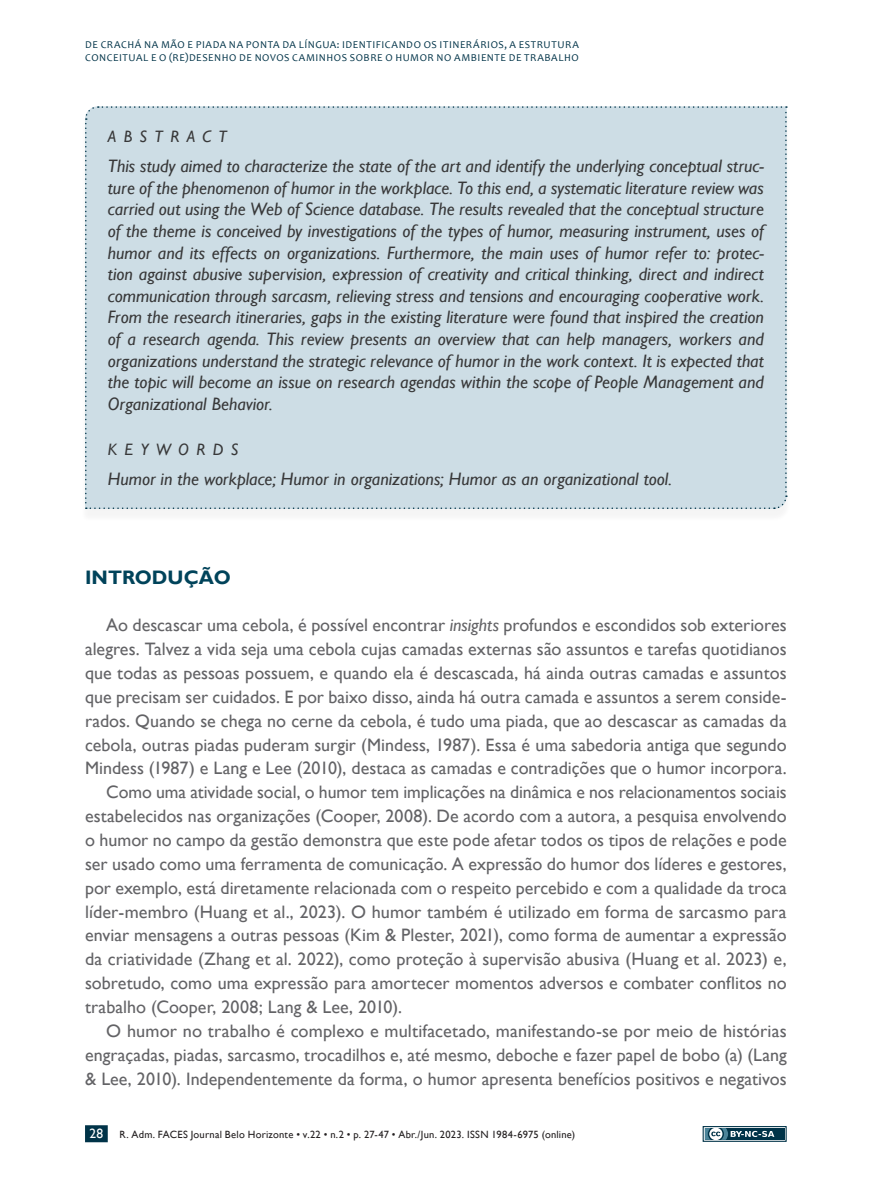
<style>
.page{position:relative;width:893px;height:1191px;background:#fff}
.page>*{position:absolute;margin:0;border:0;box-sizing:border-box;transform-origin:0 0}
.t1{font:700 19.5px "Gill Sans";color:#00435a}
.t2{font:18px "Gill Sans";color:#636366}
.t3{font:italic 18px/21.6px "Gill Sans";color:#383839;text-align:justify}
.t4{font:italic 16.5px "Gill Sans";letter-spacing:.45em;color:#383839}
.t5{font:13.5px "Gill Sans";color:#fff}
.t6{font:10.5px/12.6px "Candara";letter-spacing:.05em;color:#003348}
.t7{font:10.5px "Gill Sans";letter-spacing:.02em;color:#231f20}
.s1{font-style:italic}
</style>
<div class="page">
<div style="left:85px;top:1125px;width:23px;height:17px;background:#003348"></div>
<svg style="left:703px;top:1126px;width:84px;height:15px"></svg>
<div style="left:705px;top:1128px;width:80px;height:11px;background:#003348"></div>
<svg style="left:705px;top:1128px;width:69px;height:11px"></svg>
<div style="left:80px;top:110px;width:711px;height:412px;background:#f8f8f8"></div>
<div style="left:85px;top:106px;width:702px;height:403px;background:#cddde5"></div>
<p class="t6" style="left:85px;top:39px;width:495px">DE CRACHÁ NA MÃO E PIADA NA PONTA DA LÍNGUA: IDENTIFICANDO OS ITINERÁRIOS, A ESTRUTURA<br>CONCEITUAL E O (RE)DESENHO DE NOVOS CAMINHOS SOBRE O HUMOR NO AMBIENTE DE TRABALHO</p>
<p class="t4" style="left:108px;top:127px;width:121px">ABSTRACT</p>
<p class="t3" style="left:108px;top:155px;width:658px">This study aimed to characterize the state of the art and identify the underlying conceptual struc&shy;ture of the phenomenon of humor in the workplace. To this end, a systematic literature review was carried out using the Web of Science database. The results revealed that the conceptual structure of the theme is conceived by investigations of the types of humor, measuring instrument, uses of humor and its effects on organizations. Furthermore, the main uses of humor refer to: protec&shy;tion against abusive supervision, expression of creativity and critical thinking, direct and indirect communication through sarcasm, relieving stress and tensions and encouraging cooperative work.<br>From the research itineraries, gaps in the existing literature were found that inspired the creation of a research agenda. This review presents an overview that can help managers, workers and organizations understand the strategic relevance of humor in the work context. It is expected that the topic will become an issue on research agendas within the scope of People Management and Organizational Behavior.</p>
<p class="t4" style="left:108px;top:440px;width:132px">KEYWORDS</p>
<p class="t3" style="left:108px;top:468px;width:566px">Humor in the workplace; Humor in organizations; Humor as an organizational tool.</p>
<p class="t1" style="left:85px;top:565px;width:147px">INTRODUÇÃO</p>
<p class="t2" style="left:106px;top:614px;width:682px">Ao descascar uma cebola, é possível encontrar <span class="s1">insights</span> profundos e escondidos sob exteriores</p>
<p class="t2" style="left:85px;top:638px;width:703px">alegres. Talvez a vida seja uma cebola cujas camadas externas são assuntos e tarefas quotidianos</p>
<p class="t2" style="left:85px;top:662px;width:703px">que todas as pessoas possuem, e quando ela é descascada, há ainda outras camadas e assuntos</p>
<p class="t2" style="left:85px;top:686px;width:703px">que precisam ser cuidados. E por baixo disso, ainda há outra camada e assuntos a serem conside-</p>
<p class="t2" style="left:85px;top:710px;width:703px">rados. Quando se chega no cerne da cebola, é tudo uma piada, que ao descascar as camadas da</p>
<p class="t2" style="left:85px;top:734px;width:703px">cebola, outras piadas puderam surgir (Mindess, 1987). Essa é uma sabedoria antiga que segundo</p>
<p class="t2" style="left:85px;top:758px;width:703px">Mindess (1987) e Lang e Lee (2010), destaca as camadas e contradições que o humor incorpora.</p>
<p class="t2" style="left:106px;top:781px;width:682px">Como uma atividade social, o humor tem implicações na dinâmica e nos relacionamentos sociais</p>
<p class="t2" style="left:85px;top:805px;width:703px">estabelecidos nas organizações (Cooper, 2008). De acordo com a autora, a pesquisa envolvendo</p>
<p class="t2" style="left:85px;top:829px;width:703px">o humor no campo da gestão demonstra que este pode afetar todos os tipos de relações e pode</p>
<p class="t2" style="left:85px;top:853px;width:703px">ser usado como uma ferramenta de comunicação. A expressão do humor dos líderes e gestores,</p>
<p class="t2" style="left:85px;top:877px;width:703px">por exemplo, está diretamente relacionada com o respeito percebido e com a qualidade da troca</p>
<p class="t2" style="left:85px;top:901px;width:703px">líder-membro (Huang et al., 2023). O humor também é utilizado em forma de sarcasmo para</p>
<p class="t2" style="left:85px;top:925px;width:703px">enviar mensagens a outras pessoas (Kim &amp; Plester, 2021), como forma de aumentar a expressão</p>
<p class="t2" style="left:85px;top:948px;width:703px">da criatividade (Zhang et al. 2022), como proteção à supervisão abusiva (Huang et al. 2023) e,</p>
<p class="t2" style="left:85px;top:972px;width:703px">sobretudo, como uma expressão para amortecer momentos adversos e combater conflitos no</p>
<p class="t2" style="left:85px;top:996px;width:318px">trabalho (Cooper, 2008; Lang &amp; Lee, 2010).</p>
<p class="t2" style="left:106px;top:1020px;width:682px">O humor no trabalho é complexo e multifacetado, manifestando-se por meio de histórias</p>
<p class="t2" style="left:85px;top:1044px;width:703px">engraçadas, piadas, sarcasmo, trocadilhos e, até mesmo, deboche e fazer papel de bobo (a) (Lang</p>
<p class="t2" style="left:85px;top:1068px;width:703px">&amp; Lee, 2010). Independentemente da forma, o humor apresenta benefícios positivos e negativos</p>
<p class="t5" style="left:90px;top:1125px;width:15px">28</p>
<p class="t7" style="left:119px;top:1128px;width:457px">R. Adm. FACES Journal Belo Horizonte • v.22 • n.2 • p. 27-47 • Abr./Jun. 2023. ISSN 1984-6975 (online)</p>
</div>
